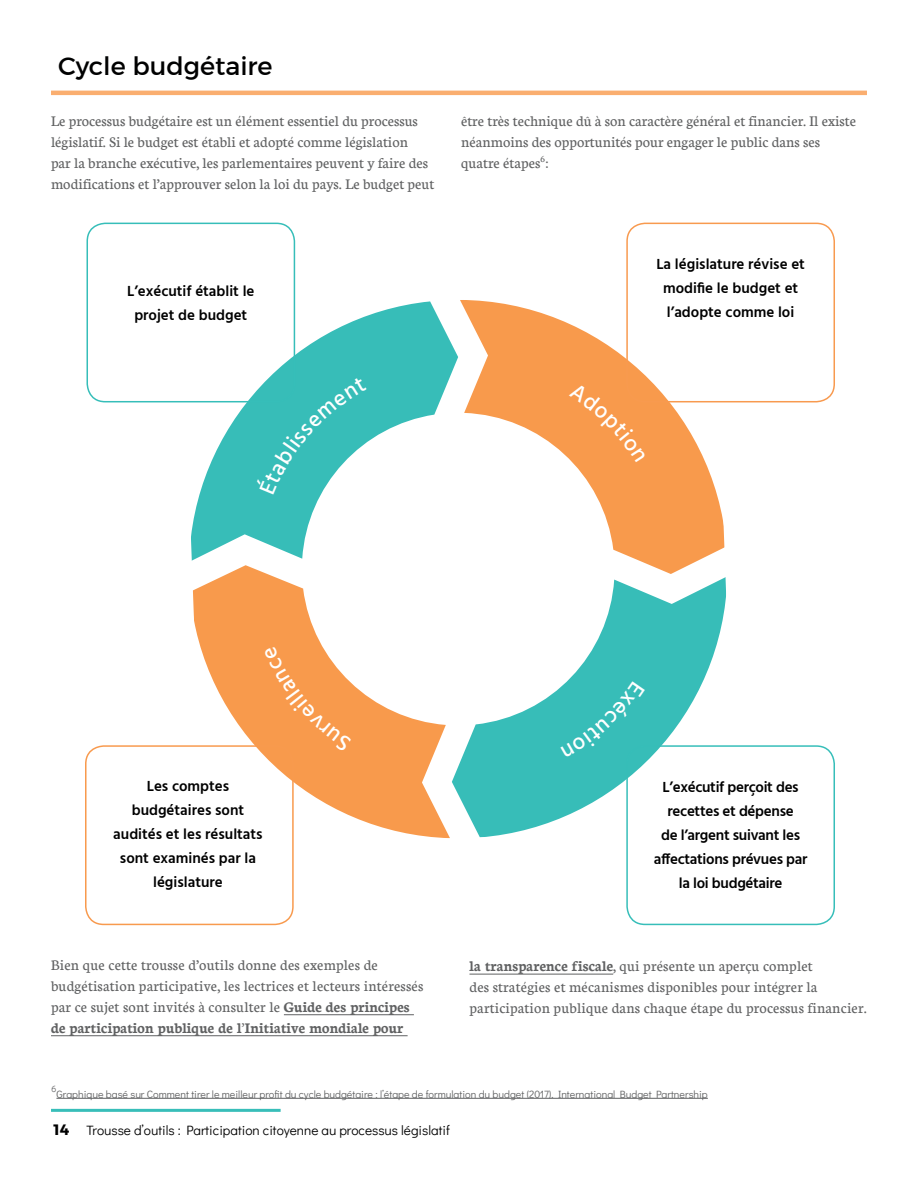
<style>
.page{position:relative;width:918px;height:1188px;background:#fff}
.page>*{position:absolute;margin:0;border:0;box-sizing:border-box;transform-origin:0 0}
.t1{font:25.5px "Montserrat";color:#000101}
.t2{font:15.75px/21px "Neuton";color:#606162}
.t3{font:600 15px/24px "Hind";color:#000;text-align:center}
.t4{font:600 15px/24px "Hind";letter-spacing:-.02em;color:#000;text-align:center}
.t5{font:13.5px "Didact Gothic";color:#000}
.t6{font:10.5px "Didact Gothic";color:#606162}
.t7{font:9px "Didact Gothic";color:#606162}
.s1{font-weight:700}
.s2{font-weight:300}
.s3{font-family:"Montserrat";font-weight:700;font-size:15px}
</style>
<div class="page">
<hr style="left:51px;top:91px;width:816px;height:4px;background:#faae70">
<hr style="left:284px;top:1014px;width:130px;height:1px;background:#606162">
<hr style="left:51px;top:1035px;width:357px;height:1px;background:#606162">
<hr style="left:470px;top:974px;width:143px;height:1px;background:#606162">
<svg style="left:189px;top:301px;width:269px;height:260px"></svg>
<svg style="left:460px;top:300px;width:266px;height:274px"></svg>
<svg style="left:192px;top:565px;width:258px;height:273px"></svg>
<svg style="left:452px;top:577px;width:274px;height:260px"></svg>
<div style="left:87px;top:223px;width:208px;height:179px;border:2px solid #36beb9;border-radius:18px"></div>
<div style="left:626px;top:745px;width:209px;height:180px;border:2px solid #36beb9;border-radius:18px"></div>
<div style="left:626px;top:223px;width:209px;height:179px;border:2px solid #f89a4f;border-radius:18px"></div>
<div style="left:85px;top:745px;width:209px;height:180px;border:2px solid #f89a4e;border-radius:18px"></div>
<hr style="left:56px;top:1098px;width:652px;height:1px;background:#606162">
<hr style="left:51px;top:1109px;width:230px;height:3px;background:#38beb9">
<svg style="left:255px;top:377px;width:112px;height:118px;background:#4ec4c0"></svg>
<div style="left:569px;top:383px;width:77px;height:80px;background:#f89a4c"></div>
<div style="left:561px;top:681px;width:84px;height:77px;background:#37bdb8"></div>
<div style="left:264px;top:646px;width:88px;height:106px;background:#f89a4c"></div>
<h1 class="t1" style="left:58px;top:50px;width:216px">Cycle budgétaire</h1>
<p class="t2" style="left:51px;top:110px;width:385px">Le processus budgétaire est un élément essentiel du processus législatif. Si le budget est établi et adopté comme législation<br>par la branche exécutive, les parlementaires peuvent y faire des modifications et l’approuver selon la loi du pays. Le budget peut</p>
<p class="t2" style="left:461px;top:110px;width:396px">être très technique dû à son caractère général et financier. Il existe néanmoins des opportunités pour engager le public dans ses quatre étapes<sup>6</sup>:</p>
<p class="t3" style="left:127px;top:279px;width:129px">L’exécutif établit le projet de budget</p>
<p class="t3" style="left:113px;top:775px;width:151px">Les comptes budgétaires sont audités et les résultats sont examinés par la législature</p>
<p class="t3" style="left:656px;top:253px;width:150px">La législature révise et modifie le budget et l’adopte comme loi</p>
<p class="t4" style="left:654px;top:776px;width:155px">L’exécutif perçoit des recettes et dépense<br>de l’argent suivant les affectations prévues par la loi budgétaire</p>
<p class="t2" style="left:51px;top:954px;width:374px">Bien que cette trousse d’outils donne des exemples de budgétisation participative, les lectrices et lecteurs intéressés par ce sujet sont invités à consulter le <span class="s1">Guide des principes de participation publique de l</span><span class="s2">’</span><span class="s1">Initiative mondiale pour</span></p>
<p class="t2" style="left:470px;top:955px;width:399px"><span class="s1">la transparence fiscale</span>, qui présente un aperçu complet<br>des stratégies et mécanismes disponibles pour intégrer la participation publique dans chaque étape du processus financier.</p>
<p class="t7" style="left:51px;top:1081px;width:6px">6</p>
<p class="t6" style="left:56px;top:1086px;width:653px">Graphique basé sur Comment tirer le meilleur profit du cycle budgétaire : l’étape de formulation du budget (2017). International Budget Partnership</p>
<p class="t5" style="left:54px;top:1120px;width:398px"><span class="s3">14</span> Trousse d’outils : Participation citoyenne au processus législatif</p>
</div>
